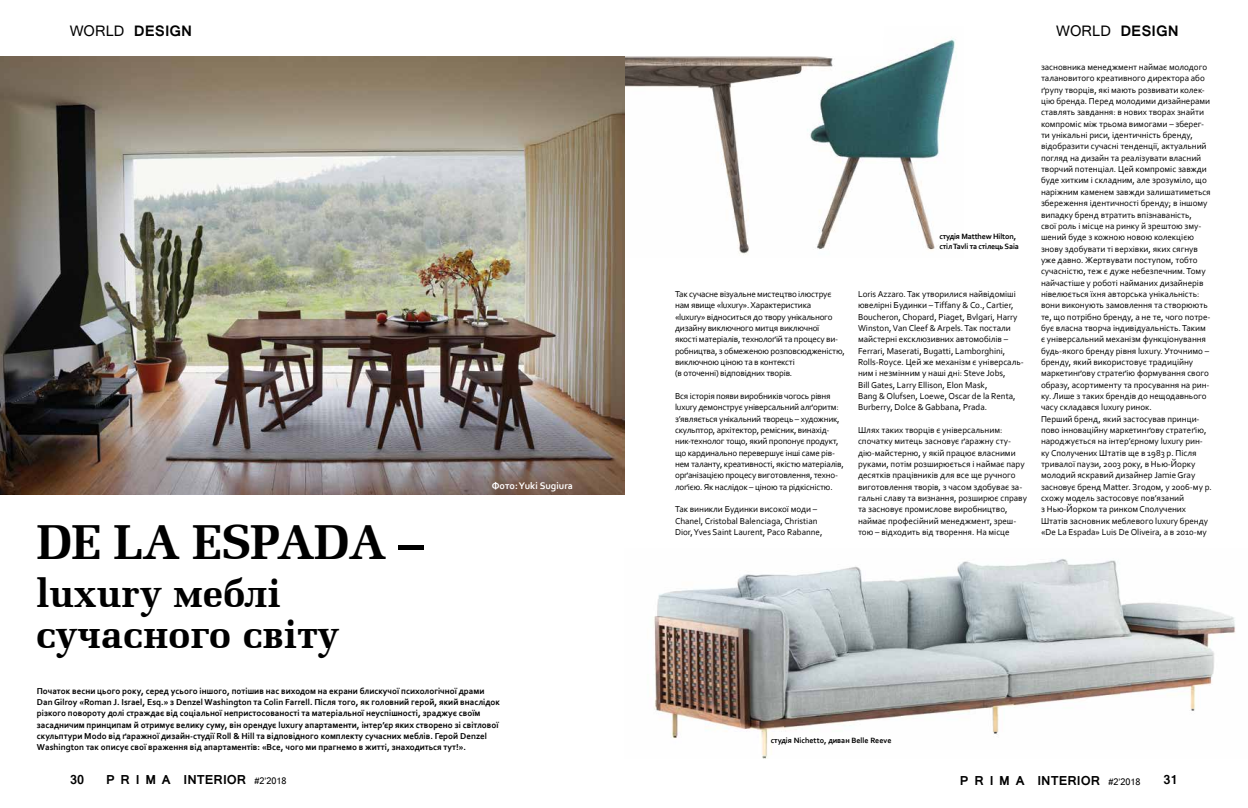
<style>
.page{position:relative;width:1248px;height:808px;background:#fff}
.page>*{position:absolute;margin:0;border:0;box-sizing:border-box;transform-origin:0 0}
.t1{font:700 49.2px "AG Melanie";letter-spacing:-.02em;color:#000}
.t2{font:700 40.5px/41px "AG Melanie";color:#000}
.t3{font:700 16.3px "Latha";color:#000}
.t4{font:700 14px "Latha";color:#000}
.t5{font:700 10px "Corbel";color:#fff}
.t6{font:9px/11.3px "Corbel";color:#000}
.t7{font:9px/11.3px "Corbel";letter-spacing:-.02em;color:#000}
.t8{font:700 9px/11.3px "Corbel";color:#000}
.t9{font:700 8px/9.6px "Corbel";letter-spacing:-.02em;color:#000}
.t10{font:700 8px "Corbel";color:#000}
.s1{font-weight:400}
.s2{font-size:51.3px}
.s3{font-weight:400;font-size:10px}
</style>
<div class="page">
<img style="left:654px;top:559px;width:582px;height:199px">
<img style="left:624px;top:38px;width:333px;height:220px">
<img style="left:0;top:56px;width:624px;height:439px">
<h3 class="t3" style="left:70px;top:18px;width:124px"><span class="s1">WORLD</span> DESIGN</h3>
<h3 class="t3" style="left:1056px;top:18px;width:124px"><span class="s1">WORLD</span> DESIGN</h3>
<p class="t5" style="left:492px;top:480px;width:83px">Фото: Yuki Sugiura</p>
<p class="t1" style="left:37px;top:513px;width:389px">DE LA ESPADA <span class="s2">–</span></p>
<p class="t2" style="left:36px;top:572px;width:305px">luxury меблi сучасного свiту</p>
<p class="t8" style="left:37px;top:685px;width:464px">Початок весни цього року, серед усього іншого, потішив нас виходом на екрани блискучої психологічної драми Dan Gilroy «Roman J. Israel, Esq.» з Denzel Washington та Colin Farrell. Після того, як головний герой, який внаслідок різкого повороту долі страждає від соціальної непристосованості та матеріальної неуспішності, зраджує своїм засадничим принципам й отримує велику суму, він орендує luxury апартаменти, інтер’єр яких створено зі світлової скульптури Modo від ґаражної дизайн-студії Roll &amp; Hill та відповідного комплекту сучасних меблів. Герой Denzel Washington так описує свої враження від апартаментів: «Все, чого ми прагнемо в житті, знаходиться тут!».</p>
<p class="t9" style="left:939px;top:231px;width:81px">студія Matthew Hilton, стіл Tavli та стілець Saia</p>
<p class="t7" style="left:675px;top:288px;width:171px">Так сучасне візуальне мистецтво ілюструє нам явище «luxury». Характеристика<br>«luxury» відноситься до твору унікального дизайну виключного митця виключної<br>якості матеріалів, технолоґій та процесу ви&shy;робництва, з обмеженою розповсюдженістю, виключною ціною та в контексті<br>(в оточенні) відповідних творів.</p>
<p class="t7" style="left:675px;top:390px;width:170px">Вся історія появи виробників чогось рівня luxury демонструє універсальний алґоритм: з’являється унікальний творець – художник, скульптор, архітектор, ремісник, винахід&shy;ник-технолог тощо, який пропонує продукт, що кардинально перевершує інші саме рів&shy;нем таланту, креативності, якістю матеріалів, орґанізацією процесу виготовлення, техно&shy;лоґією. Як наслідок – ціною та рідкісністю.</p>
<p class="t6" style="left:675px;top:503px;width:149px">Так виникли Будинки високої моди –<br>Chanel, Cristobal Balenciaga, Christian<br>Dior, Yves Saint Laurent, Paco Rabanne,</p>
<p class="t6" style="left:858px;top:288px;width:167px">Loris Azzaro. Так утворилися найвідоміші ювелірні Будинки – Tiffany &amp; Co., Cartier, Boucheron, Chopard, Piaget, Bvlgari, Harry Winston, Van Cleef &amp; Arpels. Так постали майстерні ексклюзивних автомобілів – Ferrari, Maserati, Bugatti, Lamborghini, Rolls-Royce. Цей же механізм є універсаль&shy;ним і незмінним у наші дні: Steve Jobs,<br>Bill Gates, Larry Ellison, Elon Mask,<br>Bang &amp; Olufsen, Loewe, Oscar de la Renta, Burberry, Dolce &amp; Gabbana, Prada.</p>
<p class="t6" style="left:858px;top:424px;width:170px">Шлях таких творців є універсальним: спочатку митець засновує ґаражну сту&shy;дію-майстерню, у якій працює власними руками, потім розширюється і наймає пару десятків працівників для все ще ручного виготовлення творів, з часом здобуває за&shy;гальні славу та визнання, розширює справу та засновує промислове виробництво, наймає професійний менеджмент, зреш&shy;тою – відходить від творення. На місце</p>
<p class="t6" style="left:1040px;top:61px;width:172px">засновника менеджмент наймає молодого талановитого креативного директора або ґрупу творців, які мають розвивати колек&shy;цію бренда. Перед молодими дизайнерами ставлять завдання: в нових творах знайти компроміс між трьома вимогами – зберег&shy;ти унікальні риси, ідентичність бренду, відобразити сучасні тенденції, актуальний погляд на дизайн та реалізувати власний творчий потенціал. Цей компроміс завжди буде хитким і складним, але зрозуміло, що наріжним каменем завжди залишатиметься збереження ідентичності бренду; в іншому випадку бренд втратить впізнаваність,<br>свої роль і місце на ринку й зрештою зму&shy;шений буде з кожною новою колекцією знову здобувати ті верхівки, яких сягнув уже давно. Жертвувати поступом, тобто сучасністю, теж є дуже небезпечним. Тому найчастіше у роботі найманих дизайнерів нівелюється їхня авторська унікальність: вони виконують замовлення та створюють те, що потрібно бренду, а не те, чого потре&shy;бує власна творча індивідуальність. Таким є універсальний механізм функціонування будь-якого бренду рівня luxury. Уточнимо – бренду, який використовує традиційну маркетинґову стратеґію формування свого образу, асортименту та просування на рин&shy;ку. Лише з таких брендів до нещодавнього часу складався luxury ринок.<br>Перший бренд, який застосував принци&shy;пово інноваційну маркетинґову стратеґію, народжується на інтер’єрному luxury рин&shy;ку Сполучених Штатів ще в 1983 р. Після тривалої паузи, 2003 року, в Нью-Йорку молодий яскравий дизайнер Jamie Gray засновує бренд Matter. Згодом, у 2006-му р. схожу модель застосовує пов’язаний<br>з Нью-Йорком та ринком Сполучених Штатів засновник меблевого luxury бренду «De La Espada» Luis De Oliveira, а в 2010-му</p>
<p class="t10" style="left:770px;top:735px;width:122px">студія Nichetto, диван Belle Reeve</p>
<p class="t4" style="left:70px;top:769px;width:16px">30</p>
<h3 class="t4" style="left:106px;top:769px;width:182px">P R I M A INTERIOR <span class="s3">#2’2018</span></h3>
<h3 class="t4" style="left:959px;top:769px;width:182px">P R I M A INTERIOR <span class="s3">#2’2018</span></h3>
<p class="t4" style="left:1163px;top:769px;width:16px">31</p>
</div>
